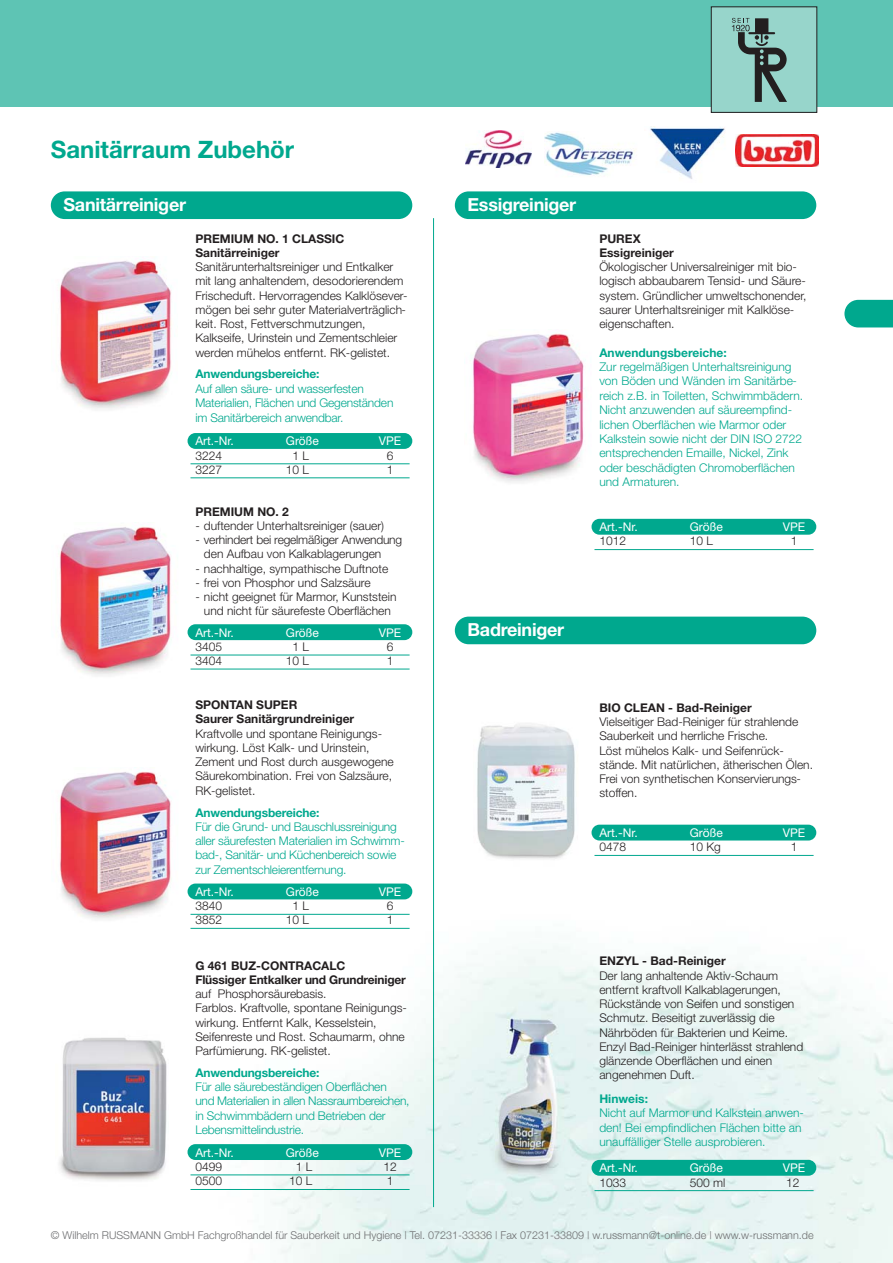
<style>
.page{position:relative;width:893px;height:1263px;background:#fff}
.page>*{position:absolute;margin:0;border:0;box-sizing:border-box;transform-origin:0 0}
.t1{font:700 24px "Helvetica Neue";color:#00a88e}
.t2{font:700 18px "Helvetica Neue";letter-spacing:-.015em;color:#fff}
.t3{font:300 12px/14.2px "Helvetica Neue";color:#231f20}
.t4{font:300 12px/14.4px "Helvetica Neue";letter-spacing:-.015em;color:#00a88e}
.t5{font:700 12px/14.2px "Helvetica Neue";color:#231f20}
.t6{font:12px "Helvetica Neue";color:#fff}
.t7{font:700 12px "Helvetica Neue";letter-spacing:-.015em;color:#00a88e}
.t8{font:300 10.8px "Helvetica Neue";color:#6d6e70}
</style>
<div class="page">
<img style="left:0;top:106px;width:892px;height:1157px">
<div style="left:0;top:0;width:892px;height:106px;background:#5ec4b4"></div>
<hr style="left:433px;top:218px;width:1px;height:989px;background:#00a88e">
<div style="left:51px;top:191px;width:361px;height:28px;background:#00a88e;border-radius:14px"></div>
<img style="left:735px;top:135px;width:84px;height:31px">
<img style="left:645px;top:126px;width:87px;height:57px">
<div style="left:591px;top:519px;width:225px;height:16px;background:#00a88e;border-radius:8px"></div>
<hr style="left:594px;top:549px;width:219px;height:1px;background:#00a88e">
<div style="left:591px;top:825px;width:225px;height:16px;background:#00a88e;border-radius:8px"></div>
<hr style="left:594px;top:855px;width:219px;height:1px;background:#00a88e">
<div style="left:188px;top:433px;width:224px;height:16px;background:#00a88e;border-radius:8px"></div>
<hr style="left:190px;top:463px;width:220px;height:1px;background:#00a88e">
<hr style="left:190px;top:477px;width:220px;height:1px;background:#00a88e">
<div style="left:188px;top:624px;width:224px;height:16px;background:#00a88e;border-radius:8px"></div>
<hr style="left:190px;top:655px;width:220px;height:1px;background:#00a88e">
<hr style="left:190px;top:669px;width:220px;height:1px;background:#00a88e">
<div style="left:188px;top:884px;width:224px;height:15px;background:#00a88e;border-radius:8px"></div>
<hr style="left:190px;top:914px;width:220px;height:1px;background:#00a88e">
<hr style="left:190px;top:928px;width:220px;height:1px;background:#00a88e">
<div style="left:455px;top:191px;width:361px;height:28px;background:#00a88e;border-radius:14px"></div>
<div style="left:455px;top:617px;width:361px;height:27px;background:#00a88e;border-radius:14px"></div>
<div style="left:591px;top:1160px;width:225px;height:16px;background:#00a88e;border-radius:8px"></div>
<hr style="left:594px;top:1190px;width:219px;height:1px;background:#00a88e">
<img style="left:474px;top:716px;width:104px;height:151px">
<div style="left:187px;top:1144px;width:225px;height:16px;background:#00a88e;border-radius:8px"></div>
<hr style="left:190px;top:1175px;width:220px;height:1px;background:#00a88e">
<hr style="left:190px;top:1189px;width:220px;height:1px;background:#00a88e">
<img style="left:465px;top:131px;width:66px;height:36px">
<img style="left:51px;top:257px;width:126px;height:156px">
<img style="left:464px;top:330px;width:127px;height:155px">
<img style="left:51px;top:523px;width:129px;height:156px">
<img style="left:51px;top:767px;width:129px;height:156px">
<img style="left:56px;top:1030px;width:113px;height:156px">
<svg style="left:844px;top:300px;width:48px;height:27px"></svg>
<img style="left:544px;top:132px;width:103px;height:48px">
<div style="left:711px;top:7px;width:106px;height:105px;background:#97d5cb"></div>
<svg style="left:732px;top:18px;width:55px;height:84px"></svg>
<div style="left:711px;top:6px;width:106px;height:107px;border:1px solid #231f20"></div>
<h1 class="t1" style="left:51px;top:140px;width:245px">Sanitärraum Zubehör</h1>
<h2 class="t2" style="left:64px;top:198px;width:124px">Sanitärreiniger</h2>
<p class="t5" style="left:195px;top:232px;width:150px">PREMIUM NO. 1 CLASSIC<br>Sanitärreiniger</p>
<p class="t3" style="left:195px;top:261px;width:213px">Sanitärunterhaltsreiniger und Entkalker mit lang anhaltendem, desodorierendem Frischeduft. Hervorragendes Kalklösever&shy;mögen bei sehr guter Materialverträglich&shy;keit. Rost, Fettverschmutzungen, Kalkseife, Urinstein und Zementschleier werden mühelos entfernt. RK-gelistet.</p>
<p class="t7" style="left:195px;top:370px;width:126px">Anwendungsbereiche:</p>
<p class="t4" style="left:195px;top:382px;width:199px">Auf allen säure- und wasserfesten<br>Materialien, Flächen und Gegenständen im Sanitärbereich anwendbar.</p>
<p class="t6" style="left:195px;top:437px;width:40px">Art.-Nr.</p>
<p class="t6" style="left:286px;top:437px;width:35px">Größe</p>
<p class="t6" style="left:379px;top:437px;width:24px">VPE</p>
<p class="t3" style="left:195px;top:449px;width:28px">3224</p>
<p class="t3" style="left:292px;top:449px;width:18px">1 L</p>
<p class="t3" style="left:387px;top:449px;width:8px">6</p>
<p class="t3" style="left:195px;top:464px;width:28px">3227</p>
<p class="t3" style="left:286px;top:464px;width:25px">10 L</p>
<p class="t3" style="left:387px;top:464px;width:8px">1</p>
<p class="t5" style="left:195px;top:505px;width:95px">PREMIUM NO. 2</p>
<p class="t3" style="left:195px;top:520px;width:190px">- duftender Unterhaltsreiniger (sauer)</p>
<p class="t3" style="left:204px;top:534px;width:200px;text-indent:-9px">- verhindert bei regelmäßiger Anwendung den Aufbau von Kalkablagerungen</p>
<p class="t3" style="left:195px;top:562px;width:194px">- nachhaltige, sympathische Duftnote</p>
<p class="t3" style="left:195px;top:577px;width:177px">- frei von Phosphor und Salzsäure</p>
<p class="t3" style="left:195px;top:591px;width:202px;text-align:center">- nicht geeignet für Marmor, Kunststein und nicht für säurefeste Oberflächen</p>
<p class="t6" style="left:195px;top:628px;width:40px">Art.-Nr.</p>
<p class="t6" style="left:286px;top:628px;width:35px">Größe</p>
<p class="t6" style="left:379px;top:628px;width:24px">VPE</p>
<p class="t3" style="left:195px;top:641px;width:28px">3405</p>
<p class="t3" style="left:292px;top:641px;width:18px">1 L</p>
<p class="t3" style="left:387px;top:641px;width:8px">6</p>
<p class="t3" style="left:195px;top:655px;width:28px">3404</p>
<p class="t3" style="left:286px;top:655px;width:25px">10 L</p>
<p class="t3" style="left:387px;top:655px;width:8px">1</p>
<p class="t5" style="left:195px;top:699px;width:160px">SPONTAN SUPER<br>Saurer Sanitärgrundreiniger</p>
<p class="t3" style="left:195px;top:727px;width:200px">Kraftvolle und spontane Reinigungs&shy;wirkung. Löst Kalk- und Urinstein,<br>Zement und Rost durch ausgewogene<br>Säurekombination. Frei von Salzsäure,<br>RK-gelistet.</p>
<p class="t7" style="left:195px;top:808px;width:126px">Anwendungsbereiche:</p>
<p class="t4" style="left:195px;top:821px;width:211px">Für die Grund- und Bauschlussreinigung aller säurefesten Materialien im Schwimm&shy;bad-, Sanitär- und Küchenbereich sowie zur Zementschleierentfernung.</p>
<p class="t6" style="left:195px;top:887px;width:40px">Art.-Nr.</p>
<p class="t6" style="left:286px;top:887px;width:35px">Größe</p>
<p class="t6" style="left:379px;top:887px;width:24px">VPE</p>
<p class="t3" style="left:195px;top:900px;width:28px">3840</p>
<p class="t3" style="left:292px;top:900px;width:18px">1 L</p>
<p class="t3" style="left:387px;top:900px;width:8px">6</p>
<p class="t3" style="left:195px;top:914px;width:28px">3852</p>
<p class="t3" style="left:286px;top:914px;width:25px">10 L</p>
<p class="t3" style="left:387px;top:914px;width:8px">1</p>
<p class="t5" style="left:195px;top:959px;width:212px">G 461 BUZ-CONTRACALC<br>Flüssiger Entkalker und Grundreiniger</p>
<p class="t3" style="left:195px;top:988px;width:213px">auf Phosphorsäurebasis.<br>Farblos. Kraftvolle, spontane Reinigungs&shy;wirkung. Entfernt Kalk, Kesselstein, Seifenreste und Rost. Schaumarm, ohne Parfümierung. RK-gelistet.</p>
<p class="t7" style="left:195px;top:1068px;width:126px">Anwendungsbereiche:</p>
<p class="t4" style="left:195px;top:1081px;width:216px">Für alle säurebeständigen Oberflächen<br>und Materialien in allen Nassraumbereichen, in Schwimmbädern und Betrieben der Lebensmittelindustrie.</p>
<p class="t6" style="left:195px;top:1148px;width:40px">Art.-Nr.</p>
<p class="t6" style="left:286px;top:1148px;width:35px">Größe</p>
<p class="t6" style="left:379px;top:1148px;width:24px">VPE</p>
<p class="t3" style="left:195px;top:1160px;width:28px">0499</p>
<p class="t3" style="left:296px;top:1160px;width:18px">1 L</p>
<p class="t3" style="left:383px;top:1160px;width:15px">12</p>
<p class="t3" style="left:195px;top:1175px;width:28px">0500</p>
<p class="t3" style="left:289px;top:1175px;width:25px">10 L</p>
<p class="t3" style="left:387px;top:1175px;width:8px">1</p>
<h2 class="t2" style="left:468px;top:198px;width:110px">Essigreiniger</h2>
<p class="t5" style="left:599px;top:232px;width:76px">PUREX<br>Essigreiniger</p>
<p class="t3" style="left:599px;top:261px;width:208px">Ökologischer Universalreiniger mit bio&shy;logisch abbaubarem Tensid- und Säure&shy;system. Gründlicher umweltschonender, saurer Unterhaltsreiniger mit Kalklöse&shy;eigenschaften.</p>
<p class="t7" style="left:599px;top:348px;width:129px">Anwendungsbereiche:</p>
<p class="t4" style="left:599px;top:361px;width:205px">Zur regelmäßigen Unterhaltsreinigung von Böden und Wänden im Sanitärbe&shy;reich z.B. in Toiletten, Schwimmbädern.<br>Nicht anzuwenden auf säureempfind&shy;lichen Oberflächen wie Marmor oder Kalkstein sowie nicht der DIN ISO 2722 entsprechenden Emaille, Nickel, Zink oder beschädigten Chromoberflächen und Armaturen.</p>
<p class="t6" style="left:599px;top:523px;width:40px">Art.-Nr.</p>
<p class="t6" style="left:690px;top:523px;width:35px">Größe</p>
<p class="t6" style="left:783px;top:523px;width:24px">VPE</p>
<p class="t3" style="left:599px;top:535px;width:28px">1012</p>
<p class="t3" style="left:690px;top:535px;width:25px">10 L</p>
<p class="t3" style="left:791px;top:535px;width:8px">1</p>
<h2 class="t2" style="left:468px;top:623px;width:98px">Badreiniger</h2>
<p class="t5" style="left:599px;top:702px;width:154px">BIO CLEAN - Bad-Reiniger</p>
<p class="t3" style="left:599px;top:716px;width:215px">Vielseitiger Bad-Reiniger für strahlende Sauberkeit und herrliche Frische.<br>Löst mühelos Kalk- und Seifenrück&shy;stände. Mit natürlichen, ätherischen Ölen.<br>Frei von synthetischen Konservierungs&shy;stoffen.</p>
<p class="t6" style="left:599px;top:828px;width:40px">Art.-Nr.</p>
<p class="t6" style="left:690px;top:828px;width:35px">Größe</p>
<p class="t6" style="left:783px;top:828px;width:24px">VPE</p>
<p class="t3" style="left:599px;top:841px;width:28px">0478</p>
<p class="t3" style="left:690px;top:841px;width:33px">10 Kg</p>
<p class="t3" style="left:791px;top:841px;width:8px">1</p>
<p class="t5" style="left:599px;top:955px;width:128px">ENZYL - Bad-Reiniger</p>
<p class="t3" style="left:599px;top:969px;width:205px">Der lang anhaltende Aktiv-Schaum entfernt kraftvoll Kalkablagerungen, Rückstände von Seifen und sonstigen Schmutz. Beseitigt zuverlässig die Nährböden für Bakterien und Keime.<br>Enzyl Bad-Reiniger hinterlässt strahlend glänzende Oberflächen und einen angenehmen Duft.</p>
<p class="t7" style="left:599px;top:1094px;width:50px">Hinweis:</p>
<p class="t4" style="left:599px;top:1107px;width:206px">Nicht auf Marmor und Kalkstein anwen&shy;den! Bei empfindlichen Flächen bitte an unauffälliger Stelle ausprobieren.</p>
<p class="t6" style="left:599px;top:1164px;width:40px">Art.-Nr.</p>
<p class="t6" style="left:690px;top:1164px;width:35px">Größe</p>
<p class="t6" style="left:783px;top:1164px;width:24px">VPE</p>
<p class="t3" style="left:599px;top:1177px;width:28px">1033</p>
<p class="t3" style="left:690px;top:1177px;width:37px">500 ml</p>
<p class="t3" style="left:786px;top:1177px;width:15px">12</p>
<p class="t8" style="left:51px;top:1231px;width:764px">© Wilhelm RUSSMANN GmbH Fachgroßhandel für Sauberkeit und Hygiene | Tel. 07231-33336 | Fax 07231-33809 | w.russmann@t-online.de | www.w-russmann.de</p>
</div>
